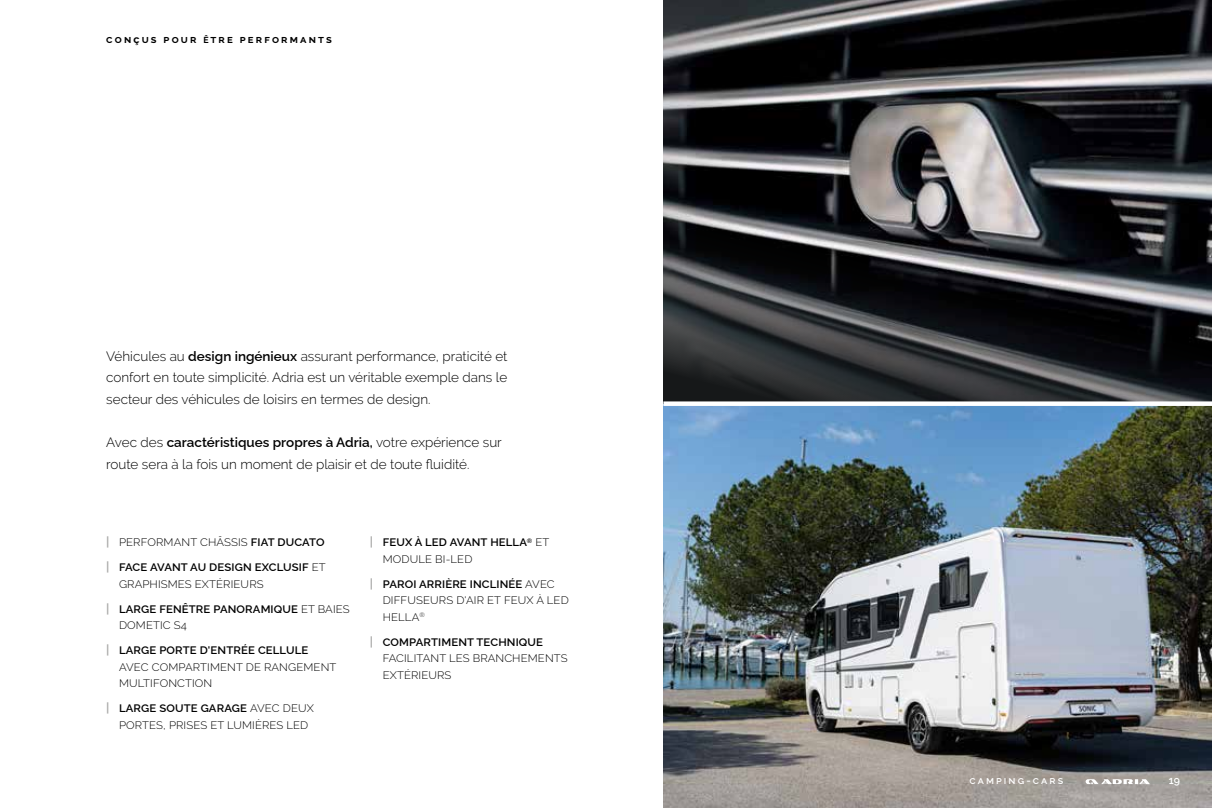
<style>
.page{position:relative;width:1212px;height:808px;background:#fff}
.page>*{position:absolute;margin:0;border:0;box-sizing:border-box;transform-origin:0 0}
.t1{font:300 13.5px/21.6px "Raleway";color:#000;text-align:justify}
.t2{font:300 10.8px/16.5px "Raleway";letter-spacing:.01em;color:#000;scale:1.04 1}
.t3{font:600 10.8px/16.5px "Raleway";letter-spacing:.01em;color:#000;scale:1.04 1}
.t4{font:700 10.8px "Raleway";letter-spacing:.2em;color:#000}
.t5{font:600 10.5px "Raleway";letter-spacing:.2em;color:#fff}
.s1{font-size:8.7px}
.s2{font-weight:600}
.s3{font-weight:600;font-size:12.45px;color:#a8a8a7}
.s4{font-size:12.45px;color:#a8a8a7}
.s5{font-weight:300}
</style>
<div class="page">
<img style="left:663px;top:0;width:549px;height:808px">
<svg style="left:663px;top:106px;width:549px;height:295px;background:#393a3d"></svg>
<div style="left:663px;top:401px;width:549px;height:5px;background:#fff"></div>
<svg style="left:1085px;top:779px;width:65px;height:5px"></svg>
<p class="t4" style="left:106px;top:33px;width:227px">conçus pour <span class="s1">Ê</span>tre performants</p>
<p class="t1" style="left:106px;top:345px;width:403px">Véhicules au <span class="s2">design ingénieux</span> assurant performance, praticité et confort en toute simplicité. Adria est un véritable exemple dans le secteur des véhicules de loisirs en termes de design.</p>
<p class="t1" style="left:106px;top:431px;width:397px">Avec des <span class="s2">caractéristiques propres à Adria,</span> votre expérience sur route sera à la fois un moment de plaisir et de toute fluidité.</p>
<p class="t2" style="left:106px;top:534px;width:211px"><span class="s3">|</span> PERFORMANT CHÂSSIS <span class="s2">FIAT DUCATO</span></p>
<p class="t3" style="left:119px;top:558px;width:200px;text-indent:-13px"><span class="s4">|</span> FACE AVANT AU DESIGN EXCLUSIF <span class="s5">ET<br>GRAPHISMES EXTÉRIEURS</span></p>
<p class="t3" style="left:119px;top:599px;width:223px;text-indent:-13px"><span class="s4">|</span> LARGE FENÊTRE PANORAMIQUE <span class="s5">ET BAIES<br>DOMETIC S4</span></p>
<p class="t2" style="left:119px;top:642px;width:210px;text-indent:-13px"><span class="s3">|</span> <span class="s2">LARGE PORTE D'ENTRÉE CELLULE<br></span>AVEC COMPARTIMENT DE RANGEMENT<br>MULTIFONCTION</p>
<p class="t2" style="left:119px;top:700px;width:189px;text-indent:-13px"><span class="s3">|</span> <span class="s2">LARGE SOUTE GARAGE</span> AVEC DEUX<br>PORTES, PRISES ET LUMIÈRES LED</p>
<p class="t3" style="left:383px;top:533px;width:162px;text-indent:-13px"><span class="s4">|</span> FEUX À LED AVANT HELLA<sup>®</sup> <span class="s5">ET<br>MODULE BI-LED</span></p>
<p class="t2" style="left:383px;top:575px;width:180px;text-indent:-13px"><span class="s3">|</span> <span class="s2">PAROI ARRIÈRE INCLINÉE</span> AVEC<br>DIFFUSEURS D'AIR ET FEUX À LED<br>HELLA<sup>®</sup></p>
<p class="t2" style="left:383px;top:633px;width:179px;text-indent:-13px"><span class="s3">|</span> <span class="s2">COMPARTIMENT TECHNIQUE<br></span>FACILITANT LES BRANCHEMENTS<br>EXTÉRIEURS</p>
<p class="t5" style="left:969px;top:772px;width:95px">camping-cars</p>
<p class="t5" style="left:1169px;top:772px;width:13px">19</p>
</div>
